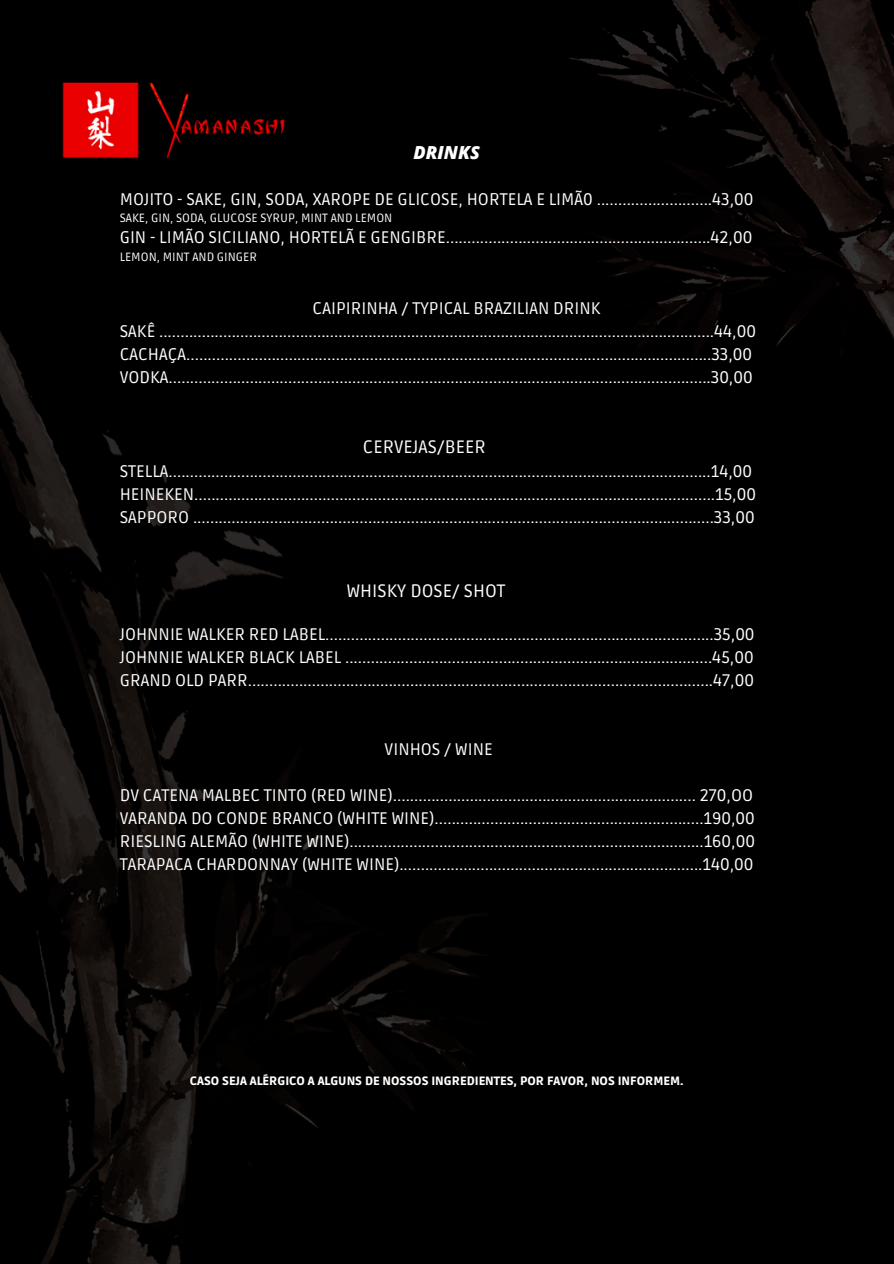
<style>
.page{position:relative;width:894px;height:1264px;background:#fff}
.page>*{position:absolute;margin:0;border:0;box-sizing:border-box;transform-origin:0 0}
.t1{font:18px "Ruda";color:#fff}
.t2{font:italic 800 18px "Open Sans";color:#fff}
.t3{font:16.8px/23px "Ruda";color:#fff}
.t4{font:900 12px "Ruda";color:#fff}
.t5{font:12px "Ruda";color:#fff}
</style>
<div class="page">
<img style="left:0;top:0;width:893px;height:1263px">
<h2 class="t2" style="left:413px;top:140px;width:68px">DRINKS</h2>
<h1 class="t3" style="left:120px;top:188px;width:635px">MOJITO - SAKE, GIN, SODA, XAROPE DE GLICOSE, HORTELA E LIMÃ0 ...........................43,00</h1>
<h1 class="t5" style="left:120px;top:211px;width:274px">SAKE, GIN, SODA, GLUCOSE SYRUP, MINT AND LEMON</h1>
<h1 class="t3" style="left:120px;top:226px;width:634px">GIN - LIMÃO SICILIANO, HORTELÃ E GENGIBRE..............................................................42,00</h1>
<h1 class="t5" style="left:120px;top:250px;width:139px">LEMON, MINT AND GINGER</h1>
<h2 class="t3" style="left:120px;top:297px;width:637px;text-indent:193px">CAIPIRINHA / TYPICAL BRAZILIAN DRINK<br>SAKÊ ..................................................................................................................................44,00<br>CACHAÇA...........................................................................................................................33,00<br>VODKA...............................................................................................................................30,00</h2>
<h2 class="t1" style="left:363px;top:436px;width:124px">CERVEJAS/BEER</h2>
<h2 class="t3" style="left:120px;top:460px;width:637px">STELLA...............................................................................................................................14,00<br>HEINEKEN..........................................................................................................................15,00<br>SAPPORO ..........................................................................................................................33,00</h2>
<h2 class="t1" style="left:346px;top:580px;width:160px">WHISKY DOSE/ SHOT</h2>
<h2 class="t3" style="left:120px;top:623px;width:636px;text-align:justify">JOHNNIE WALKER RED LABEL...........................................................................................35,00<br>JOHNNIE WALKER BLACK LABEL ......................................................................................45,00<br>GRAND OLD PARR.............................................................................................................47,00</h2>
<h2 class="t3" style="left:384px;top:738px;width:110px">VINHOS / WINE</h2>
<h2 class="t3" style="left:120px;top:784px;width:636px;text-align:justify">DV CATENA MALBEC TINTO (RED WINE)....................................................................... 270,OO VARANDA DO CONDE BRANCO (WHITE WINE)...............................................................190,00<br>RIESLING ALEMÃO (WHITE WINE)...................................................................................160,00<br>TARAPACA CHARDONNAY (WHITE WINE).......................................................................140,00</h2>
<p class="t4" style="left:190px;top:1074px;width:495px">CASO SEJA ALÉRGICO A ALGUNS DE NOSSOS INGREDIENTES, POR FAVOR, NOS INFORMEM.</p>
</div>
